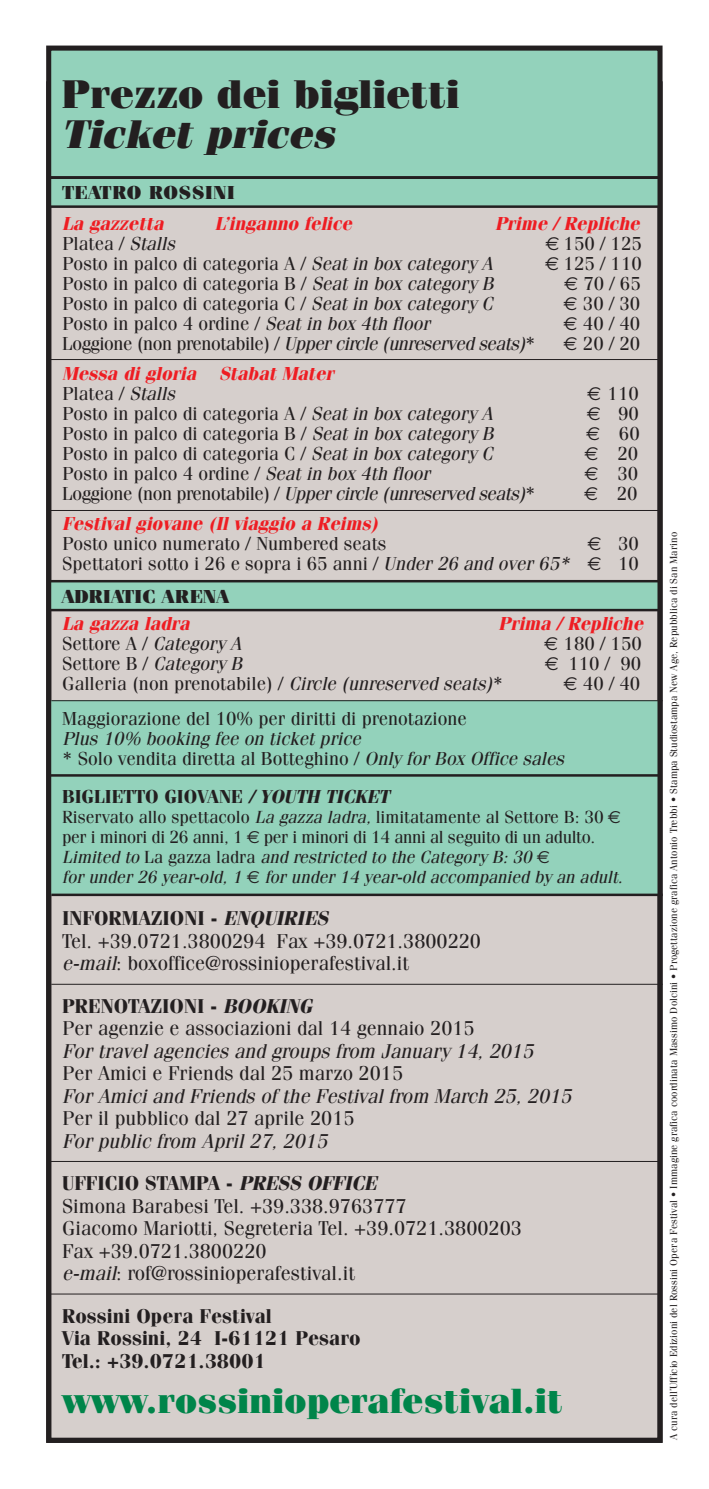
<style>
.page{position:relative;width:709px;height:1489px;background:#fff}
.page>*{position:absolute;margin:0;border:0;box-sizing:border-box;transform-origin:0 0}
.t1{font:900 40px "Fenice";color:#231f20}
.t2{font:italic 900 40px "Fenice";color:#231f20}
.t3{font:900 35px "Fenice";color:#00854a}
.t4{font:20px/22.5px "Fenice";color:#231f20}
.t5{font:italic 20px/42.5px "Fenice";color:#231f20}
.t6{font:700 20px/22.5px "Fenice";color:#231f20}
.t7{font:18.75px/20px "Fenice";color:#231f20;text-align:right}
.t8{font:italic 700 18.75px/20px "Fenice";color:#ee1d23}
.t9{font:italic 18.75px "Fenice";letter-spacing:-.025em;color:#231f20}
.t10{font:italic 18.75px/20px "Fenice";color:#231f20}
.t11{font:700 18.75px "Fenice";color:#231f20}
.t12{font:900 18.75px "Fenice";letter-spacing:.035em;color:#231f20}
.t13{font:900 18.75px "Fenice";letter-spacing:.01em;color:#231f20}
.t14{font:17.5px/20px "Fenice";letter-spacing:-.02em;color:#231f20}
.t15{font:10.25px "Fenice";letter-spacing:.01em;color:#231f20}
.s1{font-style:italic}
.s2{font-family:"Euro Sans"}
.s3{font-style:normal}
.s4{font-weight:400;font-style:normal;color:#231f20}
.s5{font-weight:400;color:#231f20}
.s6{font-weight:700}
.s7{font-weight:700;font-style:italic}
.s8{font-weight:700;font-style:normal}
</style>
<div class="page">
<div style="left:49px;top:84px;width:611px;height:1356px;background:#d6cfcc"></div>
<div style="left:49px;top:700px;width:611px;height:194px;background:#93d2bb"></div>
<div style="left:49px;top:49px;width:611px;height:128px;background:#93d2bb"></div>
<div style="left:49px;top:178px;width:611px;height:29px;background:#93d2bb"></div>
<div style="left:47px;top:176px;width:614px;height:32px;border:2px solid #231f20"></div>
<div style="left:49px;top:581px;width:611px;height:29px;background:#93d2bb"></div>
<div style="left:47px;top:580px;width:614px;height:31px;border:2px solid #231f20"></div>
<div style="left:46px;top:46px;width:616px;height:1396px;border:5px solid #231f20"></div>
<hr style="left:49px;top:1160px;width:611px;height:1px;background:#231f20">
<hr style="left:49px;top:1293px;width:611px;height:1px;background:#231f20">
<hr style="left:49px;top:359px;width:611px;height:1px;background:#231f20">
<hr style="left:51px;top:893px;width:611px;height:3px;background:#231f20">
<hr style="left:49px;top:510px;width:611px;height:1px;background:#231f20">
<hr style="left:49px;top:774px;width:611px;height:2px;background:#231f20">
<hr style="left:51px;top:983px;width:611px;height:1px;background:#231f20">
<hr style="left:51px;top:700px;width:611px;height:1px;background:#231f20">
<h1 class="t1" style="left:61px;top:70px;width:400px">Prezzo dei biglietti</h1>
<h1 class="t2" style="left:61px;top:110px;width:275px">Ticket prices</h1>
<p class="t12" style="left:62px;top:181px;width:174px">TEATRO ROSSINI</p>
<p class="t8" style="left:62px;top:213px;width:103px">La gazzetta</p>
<p class="t8" style="left:215px;top:213px;width:138px">L’inganno felice</p>
<p class="t8" style="left:495px;top:213px;width:146px">Prime / Repliche</p>
<p class="t7" style="left:62px;top:233px;width:114px">Platea / <span class="s1">Stalls</span></p>
<p class="t7" style="left:545px;top:233px;width:98px"><span class="s2">€</span> 150 / 125</p>
<p class="t7" style="left:62px;top:253px;width:432px">Posto in palco di categoria A / <span class="s1">Seat in box category A</span></p>
<p class="t7" style="left:545px;top:253px;width:98px"><span class="s2">€</span> 125 / 110</p>
<p class="t7" style="left:62px;top:273px;width:433px">Posto in palco di categoria B / <span class="s1">Seat in box category B</span></p>
<p class="t7" style="left:564px;top:273px;width:78px"><span class="s2">€</span> 70 / 65</p>
<p class="t7" style="left:62px;top:293px;width:432px">Posto in palco di categoria C / <span class="s1">Seat in box category C</span></p>
<p class="t7" style="left:563px;top:293px;width:78px"><span class="s2">€</span> 30 / 30</p>
<p class="t7" style="left:62px;top:313px;width:369px">Posto in palco 4 ordine / <span class="s1">Seat in box 4th floor</span></p>
<p class="t7" style="left:563px;top:313px;width:78px"><span class="s2">€</span> 40 / 40</p>
<p class="t9" style="left:62px;top:332px;width:475px"><span class="s3">Loggione (non prenotabile) /</span> Upper circle (unreserved seats)<span class="s3">*</span></p>
<p class="t7" style="left:563px;top:333px;width:78px"><span class="s2">€</span> 20 / 20</p>
<p class="t8" style="left:62px;top:363px;width:273px">Messa di gloria Stabat Mater<br><span class="s4">Platea /</span> <span class="s5">Stalls</span></p>
<p class="t7" style="left:587px;top:383px;width:53px"><span class="s2">€</span> 110</p>
<p class="t7" style="left:62px;top:403px;width:432px">Posto in palco di categoria A / <span class="s1">Seat in box category A</span></p>
<p class="t7" style="left:587px;top:403px;width:54px"><span class="s2">€</span> 90</p>
<p class="t7" style="left:62px;top:423px;width:433px">Posto in palco di categoria B / <span class="s1">Seat in box category B</span></p>
<p class="t7" style="left:586px;top:423px;width:55px"><span class="s2">€</span> 60</p>
<p class="t7" style="left:62px;top:443px;width:432px">Posto in palco di categoria C / <span class="s1">Seat in box category C</span></p>
<p class="t7" style="left:584px;top:443px;width:55px"><span class="s2">€</span> 20</p>
<p class="t7" style="left:62px;top:463px;width:369px">Posto in palco 4 ordine / <span class="s1">Seat in box 4th floor</span></p>
<p class="t7" style="left:584px;top:463px;width:55px"><span class="s2">€</span> 30</p>
<p class="t9" style="left:62px;top:482px;width:475px"><span class="s3">Loggione (non prenotabile) /</span> Upper circle (unreserved seats)<span class="s3">*</span></p>
<p class="t7" style="left:584px;top:483px;width:55px"><span class="s2">€</span> 20</p>
<p class="t8" style="left:62px;top:513px;width:317px">Festival giovane (Il viaggio a Reims)</p>
<p class="t7" style="left:62px;top:533px;width:326px">Posto unico numerato / Numbered seats</p>
<p class="t7" style="left:62px;top:533px;width:578px"><span class="s2">€</span> 30<br>Spettatori sotto i 26 e sopra i 65 anni / <span class="s1">Under 26 and over 65*</span> <span class="s2">€</span> 10</p>
<p class="t13" style="left:62px;top:584px;width:168px">ADRIATIC ARENA</p>
<p class="t8" style="left:62px;top:613px;width:129px">La gazza ladra</p>
<p class="t8" style="left:498px;top:613px;width:146px">Prima / Repliche</p>
<p class="t7" style="left:62px;top:633px;width:181px">Settore A / <span class="s1">Category A</span></p>
<p class="t7" style="left:544px;top:633px;width:99px"><span class="s2">€</span> 180 / 150</p>
<p class="t7" style="left:62px;top:653px;width:182px">Settore B / <span class="s1">Category B</span></p>
<p class="t7" style="left:545px;top:653px;width:98px"><span class="s2">€</span> 110 / 90</p>
<p class="t7" style="left:62px;top:673px;width:443px">Galleria (non prenotabile) / <span class="s1">Circle (unreserved seats)</span>*</p>
<p class="t7" style="left:563px;top:673px;width:78px"><span class="s2">€</span> 40 / 40</p>
<p class="t7" style="left:62px;top:708px;width:406px">Maggiorazione del 10% per diritti di prenotazione</p>
<p class="t10" style="left:62px;top:728px;width:503px">Plus 10% booking fee on ticket price<br><span class="s3">* Solo vendita diretta al Botteghino /</span> Only for Box Office sales</p>
<p class="t11" style="left:62px;top:784px;width:329px">BIGLIETTO GIOVANE <span class="s1">/ YOUTH TICKET</span></p>
<p class="t14" style="left:62px;top:806px;width:562px">Riservato allo spettacolo <span class="s1">La gazza ladra,</span> limitatamente al Settore B: 30 <span class="s2">€ </span>per i minori di 26 anni, 1 <span class="s2">€</span> per i minori di 14 anni al seguito di un adulto.<br><span class="s1">Limited to</span> La gazza ladra <span class="s1">and restricted to the Category B: 30</span> <span class="s2">€<br></span><span class="s1">for under 26 year-old, 1</span> <span class="s2">€</span> <span class="s1">for under 14 year-old accompanied by an adult.</span></p>
<p class="t4" style="left:62px;top:906px;width:420px"><span class="s6">INFORMAZIONI -</span> <span class="s7">ENQUIRIES<br></span>Tel. +39.0721.3800294 Fax +39.0721.3800220 <span class="s1">e-mail</span>: boxoffice@rossinioperafestival.it</p>
<p class="t4" style="left:62px;top:994px;width:414px"><span class="s6">PRENOTAZIONI -</span> <span class="s7">BOOKING<br></span>Per agenzie e associazioni dal 14 gennaio 2015</p>
<p class="t5" style="left:62px;top:1029px;width:472px">For travel agencies and groups from January 14, 2015</p>
<p class="t4" style="left:62px;top:1061px;width:342px">Per Amici e Friends dal 25 marzo 2015</p>
<p class="t5" style="left:62px;top:1074px;width:510px">For Amici and Friends of the Festival from March 25, 2015</p>
<p class="t4" style="left:62px;top:1106px;width:294px">Per il pubblico dal 27 aprile 2015</p>
<p class="t5" style="left:62px;top:1119px;width:316px">For public from April 27, 2015<br><span class="s8">UFFICIO STAMPA -</span> <span class="s6">PRESS OFFICE</span></p>
<p class="t4" style="left:62px;top:1194px;width:461px">Simona Barabesi Tel. +39.338.9763777<br>Giacomo Mariotti, Segreteria Tel. +39.0721.3800203<br>Fax +39.0721.3800220<br><span class="s1">e-mail</span>: rof@rossinioperafestival.it</p>
<p class="t6" style="left:62px;top:1304px;width:300px">Rossini Opera Festival<br>Via Rossini, 24 I-61121 Pesaro<br>Tel.: +39.0721.38001</p>
<h2 class="t3" style="left:62px;top:1378px;width:502px">www.rossinioperafestival.it</h2>
<p class="t15" style="left:667px;top:1440px;width:909px;rotate:-90deg">A cura dell’Ufficio Edizioni del Rossini Opera Festival • Immagine grafica coordinata Massimo Dolcini • Progettazione grafica Antonio Trebbi • Stampa Studiostampa New Age, Repubblica di San Marino</p>
</div>
